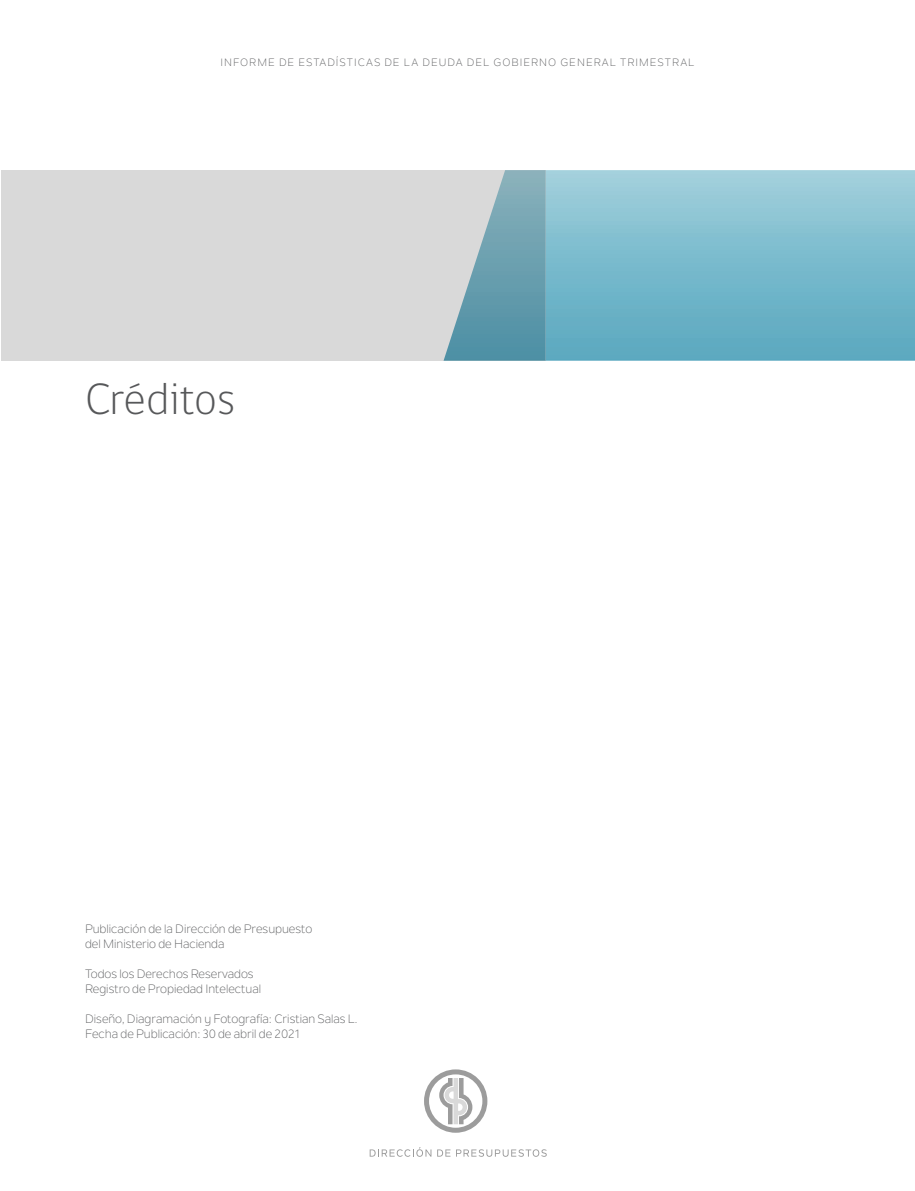
<style>
.page{position:relative;width:915px;height:1191px;background:#fff}
.page>*{position:absolute;margin:0;border:0;box-sizing:border-box;transform-origin:0 0}
.subtitulo{font:300 45px "gob CL";color:#57585a}
.TEXTO{font:12px "Nolan Next";color:#57585a}
.t1{font:10.5px "Nolan Next";letter-spacing:.1em;color:#57585a}
</style>
<div class="page">
<svg style="left:369px;top:1147px;width:62px;height:9px"></svg>
<svg style="left:437px;top:1149px;width:13px;height:7px"></svg>
<svg style="left:456px;top:1149px;width:90px;height:7px"></svg>
<svg style="left:424px;top:1069px;width:63px;height:63px"></svg>
<div style="left:1px;top:170px;width:544px;height:191px;background:#d9d9d9"></div>
<svg style="left:545px;top:170px;width:369px;height:191px;background:#7bbbcd"></svg>
<svg style="left:443px;top:170px;width:102px;height:191px"></svg>
<p class="t1" style="left:220px;top:56px;width:475px">INFORME DE ESTADÍSTICAS DE LA DEUDA DEL GOBIERNO GENERAL TRIMESTRAL</p>
<p class="subtitulo" style="left:85px;top:368px;width:151px">Créditos</p>
<p class="TEXTO" style="left:85px;top:921px;width:228px">Publicación de la Dirección de Presupuesto</p>
<p class="TEXTO" style="left:85px;top:936px;width:141px">del Ministerio de Hacienda</p>
<p class="TEXTO" style="left:85px;top:966px;width:170px">Todos los Derechos Reservados</p>
<p class="TEXTO" style="left:85px;top:981px;width:177px">Registro de Propiedad Intelectual</p>
<p class="TEXTO" style="left:85px;top:1011px;width:274px">Diseño, Diagramación y Fotografía: Cristian Salas L.</p>
<p class="TEXTO" style="left:85px;top:1026px;width:216px">Fecha de Publicación: 30 de abril de 2021</p>
</div>
